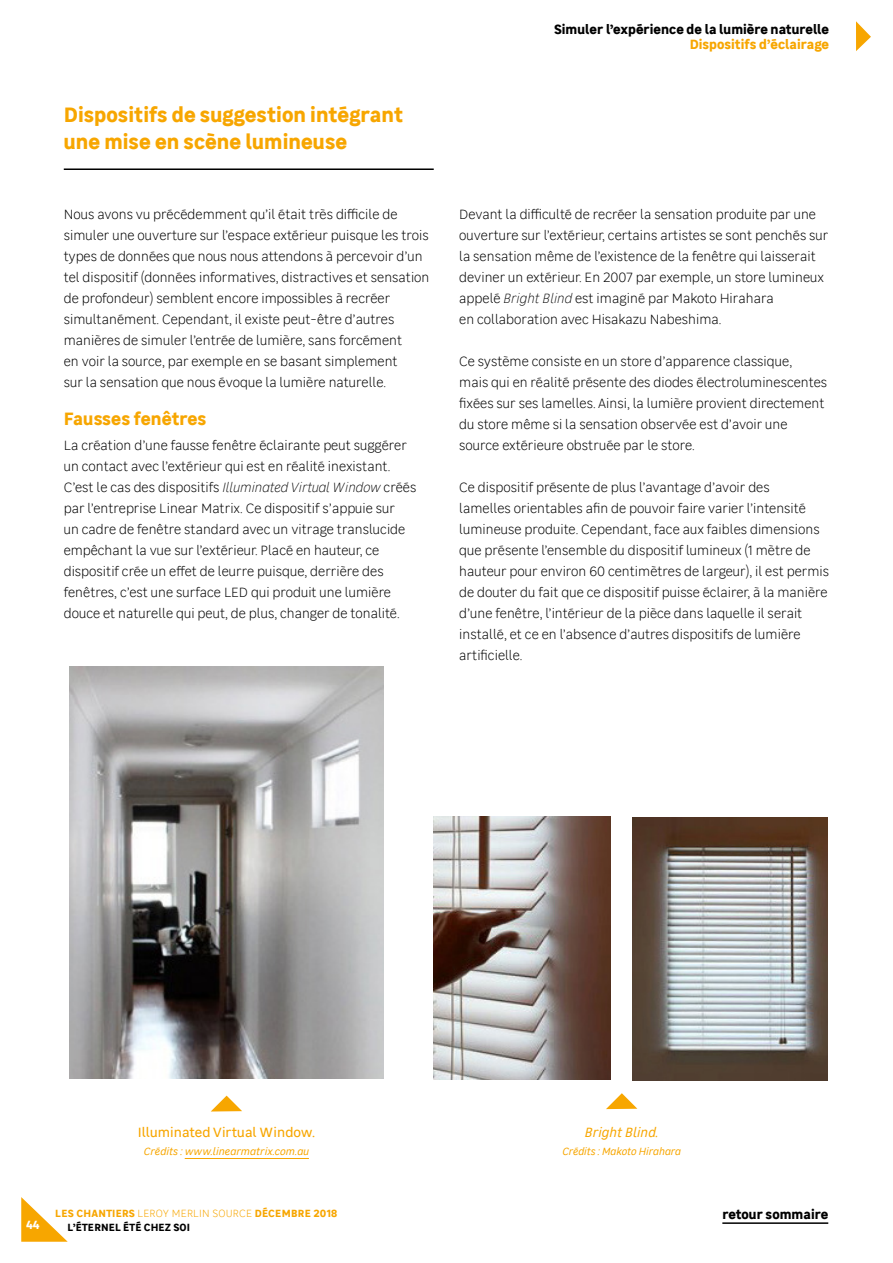
<style>
.page{position:relative;width:893px;height:1263px;background:#fff}
.page>*{position:absolute;margin:0;border:0;box-sizing:border-box;transform-origin:0 0}
.t1{font:700 21px/27px "Leroy Merlin Sans";color:#f7a600}
.t2{font:700 18px "Leroy Merlin Sans";color:#f7a600}
.t3{font:300 13.5px/21px "Leroy Merlin Sans";color:#000}
.t4{font:700 13.5px "Leroy Merlin Sans";color:#000}
.t5{font:13.5px "Leroy Merlin Sans";color:#f7a600}
.t6{font:700 13.5px "Leroy Merlin Sans";color:#f7a600}
.t7{font:italic 13.5px "Leroy Merlin Sans";color:#f7a600}
.t8{font:700 12px "Leroy Merlin Sans";color:#fff}
.t9{font:700 10.5px/13.5px "Leroy Merlin Sans";letter-spacing:.01em;color:#f7a600}
.t10{font:italic 10.5px "Leroy Merlin Sans";color:#f7a600}
.s1{font-style:italic}
.s2{font-weight:300}
.s3{color:#000}
</style>
<div class="page">
<svg style="left:856px;top:21px;width:15px;height:30px"></svg>
<hr style="left:64px;top:168px;width:370px;height:2px;background:#000">
<hr style="left:185px;top:1158px;width:124px;height:1px;background:#f7a600">
<img style="left:69px;top:666px;width:314px;height:413px">
<svg style="left:211px;top:1095px;width:31px;height:16px"></svg>
<img style="left:434px;top:816px;width:176px;height:263px">
<img style="left:632px;top:817px;width:195px;height:263px">
<svg style="left:606px;top:1093px;width:31px;height:16px"></svg>
<svg style="left:21px;top:1197px;width:47px;height:45px"></svg>
<hr style="left:722px;top:1222px;width:106px;height:2px;background:#000">
<h1 class="t1" style="left:64px;top:100px;width:341px">Dispositifs de suggestion intégrant une mise en scène lumineuse</h1>
<p class="t3" style="left:64px;top:203px;width:367px">Nous avons vu précédemment qu’il était très difficile de simuler une ouverture sur l’espace extérieur puisque les trois types de données que nous nous attendons à percevoir d’un tel dispositif (données informatives, distractives et sensation de profondeur) semblent encore impossibles à recréer simultanément. Cependant, il existe peut-être d’autres manières de simuler l’entrée de lumière, sans forcément<br>en voir la source, par exemple en se basant simplement<br>sur la sensation que nous évoque la lumière naturelle.</p>
<h2 class="t2" style="left:64px;top:405px;width:144px">Fausses fenêtres</h2>
<p class="t3" style="left:64px;top:434px;width:354px">La création d’une fausse fenêtre éclairante peut suggérer un contact avec l’extérieur qui est en réalité inexistant.<br>C’est le cas des dispositifs <span class="s1">Illuminated Virtual Window</span> créés par l’entreprise Linear Matrix. Ce dispositif s’appuie sur<br>un cadre de fenêtre standard avec un vitrage translucide empêchant la vue sur l’extérieur. Placé en hauteur, ce dispositif crée un effet de leurre puisque, derrière des fenêtres, c’est une surface LED qui produit une lumière douce et naturelle qui peut, de plus, changer de tonalité.</p>
<p class="t4" style="left:554px;top:19px;width:277px">Simuler l’expérience de la lumière naturelle</p>
<p class="t6" style="left:690px;top:34px;width:141px">Dispositifs d’éclairage</p>
<p class="t3" style="left:459px;top:203px;width:371px">Devant la difficulté de recréer la sensation produite par une ouverture sur l’extérieur, certains artistes se sont penchés sur la sensation même de l’existence de la fenêtre qui laisserait deviner un extérieur. En 2007 par exemple, un store lumineux appelé <span class="s1">Bright Blind</span> est imaginé par Makoto Hirahara<br>en collaboration avec Hisakazu Nabeshima.</p>
<p class="t3" style="left:459px;top:350px;width:369px">Ce système consiste en un store d’apparence classique,<br>mais qui en réalité présente des diodes électroluminescentes fixées sur ses lamelles. Ainsi, la lumière provient directement du store même si la sensation observée est d’avoir une source extérieure obstruée par le store.</p>
<p class="t3" style="left:459px;top:476px;width:371px">Ce dispositif présente de plus l’avantage d’avoir des<br>lamelles orientables afin de pouvoir faire varier l’intensité lumineuse produite. Cependant, face aux faibles dimensions que présente l’ensemble du dispositif lumineux (1 mètre de hauteur pour environ 60 centimètres de largeur), il est permis de douter du fait que ce dispositif puisse éclairer, à la manière d’une fenêtre, l’intérieur de la pièce dans laquelle il serait installé, et ce en l’absence d’autres dispositifs de lumière artificielle.</p>
<p class="t5" style="left:138px;top:1123px;width:179px">Illuminated Virtual Window.</p>
<p class="t10" style="left:144px;top:1144px;width:167px">Crédits : www.linearmatrix.com.au</p>
<p class="t7" style="left:585px;top:1123px;width:75px">Bright Blind.</p>
<p class="t10" style="left:562px;top:1144px;width:120px">Crédits : Makoto Hirahara</p>
<p class="t8" style="left:26px;top:1215px;width:15px">44</p>
<p class="t9" style="left:68px;top:1206px;width:271px;text-indent:-12px">LES CHANTIERS <span class="s2">LEROY MERLIN SOURCE</span> DÉCEMBRE 2018<br><span class="s3">L’ÉTERNEL ÉTÉ CHEZ SOI</span></p>
<p class="t4" style="left:722px;top:1203px;width:107px">retour sommaire</p>
</div>
